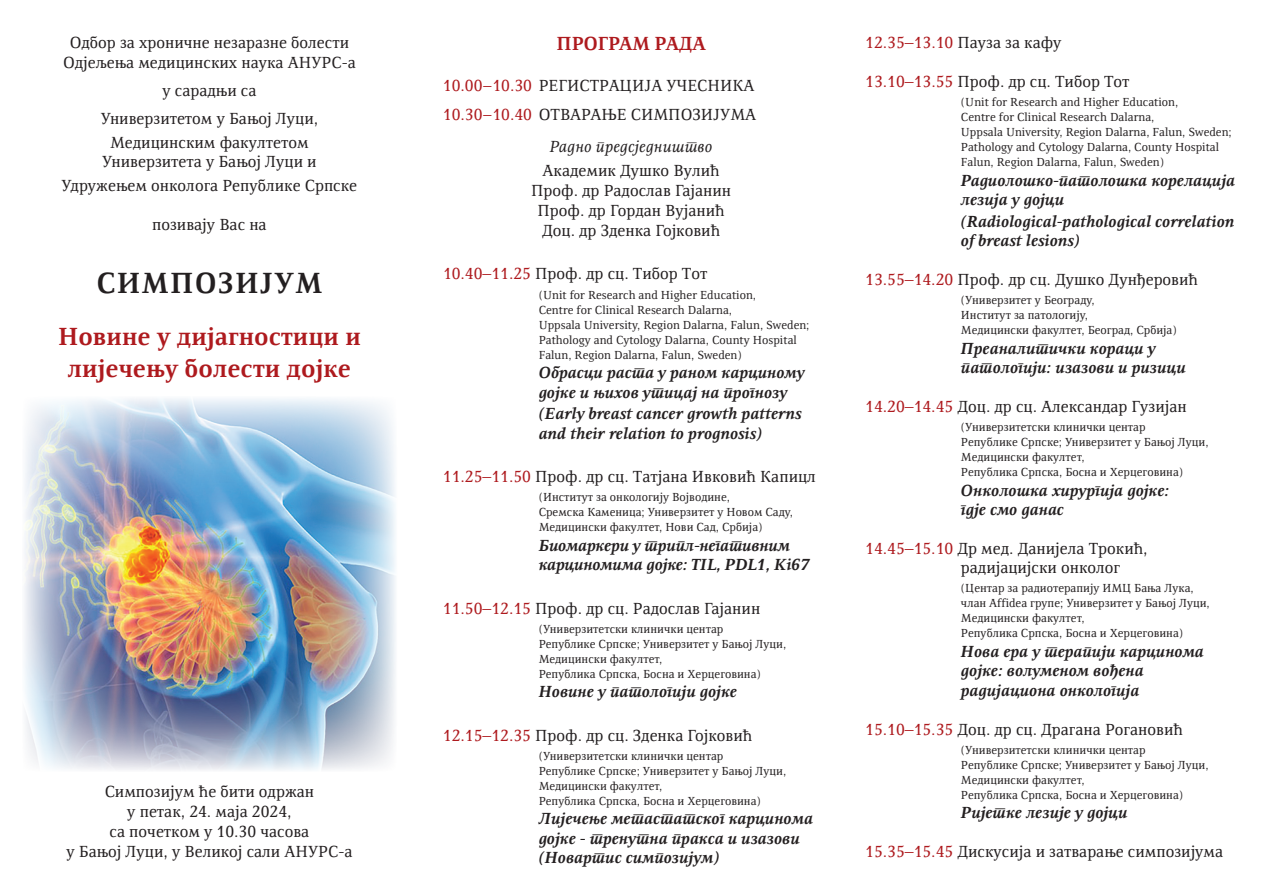
<style>
.page{position:relative;width:1263px;height:893px;background:#fff}
.page>*{position:absolute;margin:0;border:0;box-sizing:border-box;transform-origin:0 0}
.t1{font:700 30px "Resavska BG";letter-spacing:.05em;color:#231f20}
.t2{font:700 25.5px/31.5px "Resavska BG";color:#ae1a1e;text-align:center}
.t3{font:700 19.5px "Resavska BG";color:#ae1a1e}
.t4{font:16.5px/19.5px "Resavska BG";color:#231f20;text-align:center}
.t5{font:italic 700 16.5px/19.5px "Resavska BG";color:#231f20}
.t6{font:16.5px "Resavska BG";color:#ae1a1e}
.t7{font:italic 16.5px "Resavska BG";color:#231f20}
.t8{font:12px/15px "Resavska BG";color:#231f20}
.s1{color:#ae1a1e}
.s2{color:#231f20}
</style>
<div class="page">
<img style="left:24px;top:398px;width:372px;height:372px">
<h3 class="t4" style="left:63px;top:33px;width:294px">Одбор за хроничне незаразне болести<br>Одјељења медицинских наука АНУРС-а</h3>
<h3 class="t4" style="left:101px;top:76px;width:219px;line-height:28px">у сарадњи са<br>Универзитетом у Бањој Луци,</h3>
<h3 class="t4" style="left:102px;top:132px;width:216px">Медицинским факултетом<br>Универзитета у Бањој Луци и</h3>
<h3 class="t4" style="left:62px;top:176px;width:297px">Удружењем онколога Републике Српске</h3>
<h3 class="t4" style="left:152px;top:215px;width:116px">позивају Вас на</h3>
<h1 class="t1" style="left:97px;top:266px;width:227px">СИМПОЗИЈУМ</h1>
<h2 class="t2" style="left:58px;top:321px;width:304px">Новине у дијагностици и лијечењу болести дојке</h2>
<h3 class="t4" style="left:66px;top:781px;width:287px;line-height:20.2px">Симпозијум ће бити одржан<br>у петак, 24. маја 2024,<br>са почетком у 10.30 часова<br>у Бањој Луци, у Великој сали АНУРС-а</h3>
<h3 class="t3" style="left:556px;top:33px;width:151px">ПРОГРАМ РАДА</h3>
<h3 class="t4" style="left:443px;top:72px;width:315px;line-height:28.3px;text-align:left"><span class="s1">10.00−10.30</span> РЕГИСТРАЦИЈА УЧЕСНИКА<br><span class="s1">10.30−10.40</span> ОТВАРАЊЕ СИМПОЗИЈУМА</h3>
<h3 class="t7" style="left:550px;top:137px;width:164px">Радно предсједништво</h3>
<h3 class="t4" style="left:531px;top:161px;width:201px">Академик Душко Вулић<br>Проф. др Радослав Гајанин<br>Проф. др Гордан Вујанић<br>Доц. др Зденка Гојковић</h3>
<h3 class="t4" style="left:443px;top:264px;width:266px"><span class="s1">10.40–11.25</span> Проф. др сц. Тибор Тот</h3>
<p class="t8" style="left:539px;top:287px;width:272px">(Unit for Research and Higher Education,<br>Centre for Clinical Research Dalarna,<br>Uppsala University, Region Dalarna, Falun, Sweden; Pathology and Cytology Dalarna, County Hospital Falun, Region Dalarna, Falun, Sweden)</p>
<h3 class="t5" style="left:539px;top:363px;width:268px">Обрасци раста у раном карциному дојке и њихов утицај на прогнозу</h3>
<h3 class="t5" style="left:539px;top:404px;width:264px">(Early breast cancer growth patterns and their relation to prognosis)</h3>
<h3 class="t4" style="left:443px;top:467px;width:374px"><span class="s1">11.25–11.50</span> Проф. др сц. Татјана Ивковић Капицл</h3>
<p class="t8" style="left:539px;top:490px;width:256px">(Институт за онкологију Војводине,<br>Сремска Каменица; Универзитет у Новом Саду,<br>Медицински факултет, Нови Сад, Србија)</p>
<h3 class="t5" style="left:539px;top:535px;width:272px">Биомаркери у трипл-негативним карциномима дојке: TIL, PDL1, Ki67</h3>
<h3 class="t4" style="left:443px;top:598px;width:319px"><span class="s1">11.50–12.15</span> Проф. др сц. Радослав Гајанин</h3>
<p class="t8" style="left:539px;top:621px;width:249px">(Универзитетски клинички центар<br>Републике Српске; Универзитет у Бањој Луци, Медицински факултет,<br>Република Српска, Босна и Херцеговина)</p>
<h3 class="t5" style="left:539px;top:682px;width:200px">Новине у патологији дојке</h3>
<h3 class="t4" style="left:443px;top:725px;width:311px"><span class="s1">12.15–12.35</span> Проф. др сц. Зденка Гојковић</h3>
<p class="t8" style="left:539px;top:748px;width:249px">(Универзитетски клинички центар<br>Републике Српске; Универзитет у Бањој Луци, Медицински факултет,<br>Република Српска, Босна и Херцеговина)</p>
<h3 class="t5" style="left:539px;top:809px;width:276px">Лијечење метастатског карцинома дојке - тренутна пракса и изазови (Новартис симпозијум)</h3>
<h3 class="t6" style="left:865px;top:33px;width:198px">12.35–13.10 <span class="s2">Пауза за кафу</span></h3>
<h3 class="t4" style="left:865px;top:72px;width:266px"><span class="s1">13.10–13.55</span> Проф. др сц. Тибор Тот</h3>
<p class="t8" style="left:961px;top:95px;width:272px">(Unit for Research and Higher Education,<br>Centre for Clinical Research Dalarna,<br>Uppsala University, Region Dalarna, Falun, Sweden; Pathology and Cytology Dalarna, County Hospital Falun, Region Dalarna, Falun, Sweden)</p>
<h3 class="t5" style="left:961px;top:170px;width:276px">Радиолошко-патолошка корелација лезија у дојци</h3>
<h3 class="t5" style="left:961px;top:211px;width:275px">(Radiological-pathological correlation of breast lesions)</h3>
<h3 class="t4" style="left:865px;top:270px;width:334px"><span class="s1">13.55–14.20</span> Проф. др сц. Душко Дунђеровић</h3>
<p class="t8" style="left:961px;top:293px;width:217px">(Универзитет у Београду,<br>Институт за патологију,<br>Медицински факултет, Београд, Србија)</p>
<h3 class="t5" style="left:961px;top:338px;width:226px">Преаналитички кораци у патологији: изазови и ризици</h3>
<h3 class="t4" style="left:865px;top:397px;width:323px"><span class="s1">14.20–14.45</span> Доц. др сц. Александар Гузијан</h3>
<p class="t8" style="left:961px;top:420px;width:249px">(Универзитетски клинички центар<br>Републике Српске; Универзитет у Бањој Луци, Медицински факултет,<br>Република Српска, Босна и Херцеговина)</p>
<h3 class="t5" style="left:961px;top:480px;width:210px">Онколошка хирургија дојке: гдје смо данас</h3>
<h3 class="t4" style="left:961px;top:538px;width:188px;text-align:left;text-indent:-96px"><span class="s1">14.45–15.10</span> Др мед. Данијела Трокић, радијацијски онколог</h3>
<p class="t8" style="left:961px;top:581px;width:250px">(Центар за радиотерапију ИМЦ Бања Лука, члан Affidea групе; Универзитет у Бањој Луци, Медицински факултет,<br>Република Српска, Босна и Херцеговина)</p>
<h3 class="t5" style="left:961px;top:642px;width:244px">Нова ера у терапији карцинома дојке: волуменом вођена радијациона онкологија</h3>
<h3 class="t4" style="left:865px;top:719px;width:319px"><span class="s1">15.10–15.35</span> Доц. др сц. Драгана Рогановић</h3>
<p class="t8" style="left:961px;top:742px;width:249px">(Универзитетски клинички центар<br>Републике Српске; Универзитет у Бањој Луци, Медицински факултет,<br>Република Српска, Босна и Херцеговина)</p>
<h3 class="t5" style="left:961px;top:803px;width:168px">Ријетке лезије у дојци</h3>
<h3 class="t4" style="left:865px;top:842px;width:360px"><span class="s1">15.35–15.45</span> Дискусија и затварање симпозијума</h3>
</div>
